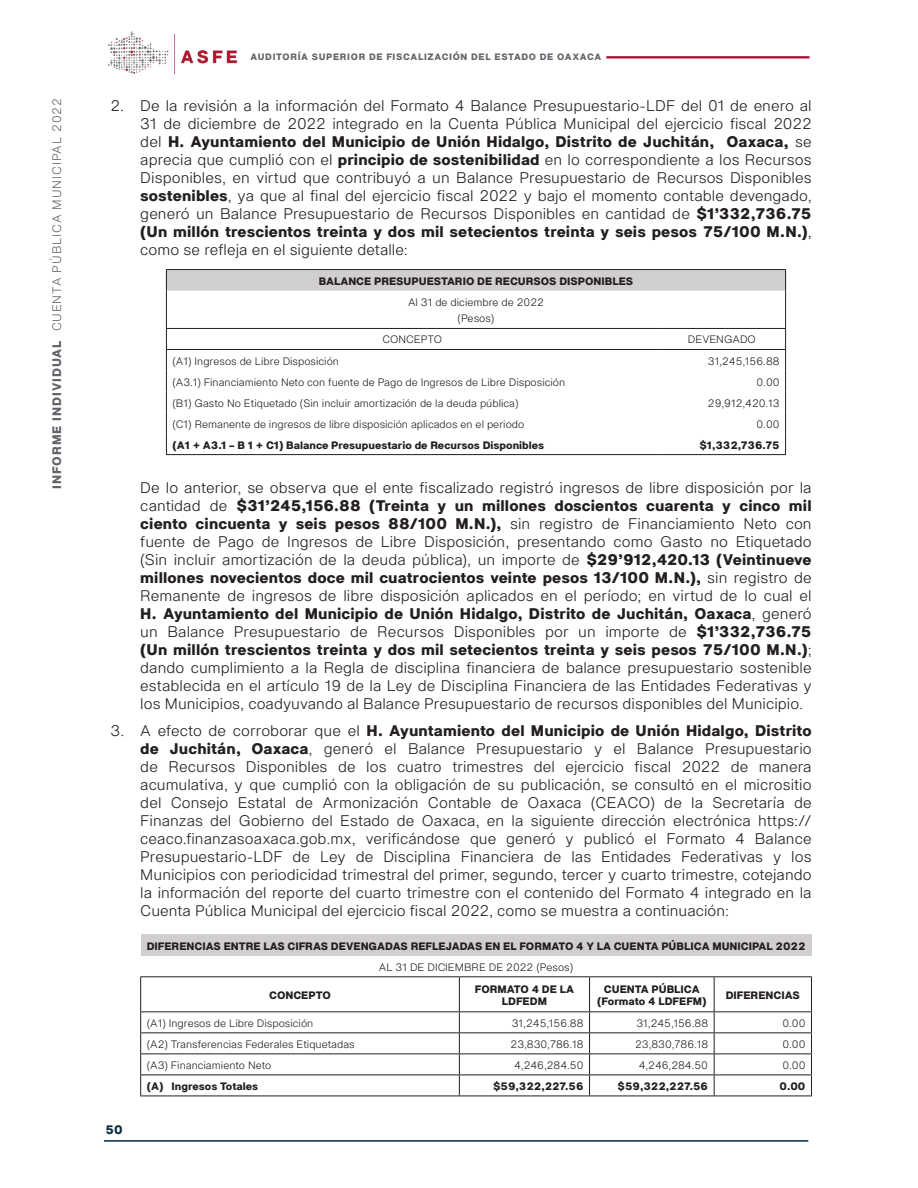
<style>
.page{position:relative;width:918px;height:1188px;background:#fff}
.page>*{position:absolute;margin:0;border:0;box-sizing:border-box;transform-origin:0 0}
.listado{font:300 15px/18px "Sublima";letter-spacing:.005em;color:#231f20;text-align:justify}
.t1{font:300 12px "Sublima";letter-spacing:.075em;color:#63636b}
.t2{font:800 12px "Sublima";color:#082940}
.t3{font:300 10.5px "Sublima";color:#231f20}
.t4{font:800 10.5px/12.6px "Sublima";color:#231f20;text-align:center}
.t5{font:800 9px "Sublima";letter-spacing:.075em;color:#63636b}
.s1{font-weight:800}
</style>
<div class="page">
<img style="left:108px;top:31px;width:130px;height:44px">
<hr style="left:606px;top:56px;width:204px;height:2px;background:#b00630">
<hr style="left:104px;top:1140px;width:704px;height:2px;background:#082940">
<div style="left:166px;top:270px;width:620px;height:21px;background:#d0cece"></div>
<svg style="left:785px;top:270px;width:1px;height:21px"></svg>
<hr style="left:785px;top:291px;width:1px;height:37px;background:#231f20">
<hr style="left:166px;top:269px;width:492px;height:1px;background:#231f20">
<hr style="left:658px;top:269px;width:128px;height:1px;background:#231f20">
<svg style="left:166px;top:270px;width:1px;height:21px"></svg>
<hr style="left:166px;top:291px;width:1px;height:37px;background:#231f20">
<hr style="left:166px;top:328px;width:492px;height:1px;background:#231f20">
<hr style="left:658px;top:328px;width:128px;height:1px;background:#231f20">
<hr style="left:166px;top:349px;width:492px;height:1px;background:#231f20">
<hr style="left:658px;top:349px;width:128px;height:1px;background:#231f20">
<svg style="left:166px;top:329px;width:1px;height:125px"></svg>
<hr style="left:166px;top:454px;width:492px;height:1px;background:#231f20">
<hr style="left:658px;top:454px;width:128px;height:1px;background:#231f20">
<svg style="left:785px;top:329px;width:1px;height:125px"></svg>
<div style="left:141px;top:935px;width:670px;height:21px;background:#d0cece"></div>
<hr style="left:140px;top:976px;width:319px;height:1px;background:#231f20">
<hr style="left:140px;top:977px;width:1px;height:34px;background:#231f20">
<hr style="left:459px;top:976px;width:131px;height:1px;background:#231f20">
<hr style="left:459px;top:977px;width:1px;height:34px;background:#231f20">
<hr style="left:590px;top:976px;width:124px;height:1px;background:#231f20">
<hr style="left:589px;top:977px;width:1px;height:34px;background:#231f20">
<hr style="left:714px;top:976px;width:98px;height:1px;background:#231f20">
<hr style="left:714px;top:977px;width:1px;height:34px;background:#231f20">
<hr style="left:811px;top:977px;width:1px;height:34px;background:#231f20">
<hr style="left:140px;top:1011px;width:319px;height:1px;background:#231f20">
<hr style="left:459px;top:1011px;width:131px;height:1px;background:#231f20">
<hr style="left:590px;top:1011px;width:124px;height:1px;background:#231f20">
<hr style="left:714px;top:1011px;width:98px;height:1px;background:#231f20">
<hr style="left:140px;top:1032px;width:319px;height:1px;background:#231f20">
<hr style="left:459px;top:1032px;width:131px;height:1px;background:#231f20">
<hr style="left:590px;top:1032px;width:124px;height:1px;background:#231f20">
<hr style="left:714px;top:1032px;width:98px;height:1px;background:#231f20">
<hr style="left:140px;top:1053px;width:319px;height:1px;background:#231f20">
<hr style="left:459px;top:1053px;width:131px;height:1px;background:#231f20">
<hr style="left:590px;top:1053px;width:124px;height:1px;background:#231f20">
<hr style="left:714px;top:1053px;width:98px;height:1px;background:#231f20">
<hr style="left:140px;top:1075px;width:319px;height:1px;background:#231f20">
<svg style="left:140px;top:1012px;width:1px;height:84px"></svg>
<hr style="left:459px;top:1075px;width:131px;height:1px;background:#231f20">
<svg style="left:459px;top:1012px;width:1px;height:84px"></svg>
<hr style="left:590px;top:1075px;width:124px;height:1px;background:#231f20">
<svg style="left:589px;top:1012px;width:1px;height:84px"></svg>
<hr style="left:714px;top:1075px;width:98px;height:1px;background:#231f20">
<svg style="left:714px;top:1012px;width:1px;height:84px"></svg>
<svg style="left:811px;top:1012px;width:1px;height:84px"></svg>
<hr style="left:140px;top:1096px;width:319px;height:1px;background:#231f20">
<hr style="left:459px;top:1096px;width:131px;height:1px;background:#231f20">
<hr style="left:590px;top:1096px;width:124px;height:1px;background:#231f20">
<hr style="left:714px;top:1096px;width:98px;height:1px;background:#231f20">
<p class="t5" style="left:250px;top:52px;width:352px">AUDITORÍA SUPERIOR DE FISCALIZACIÓN DEL ESTADO DE OAXACA</p>
<p class="t1" style="left:46px;top:489px;width:392px;rotate:-90deg"><span class="s1">INFORME INDIVIDUAL</span> CUENTA PÚBLICA MUNICIPAL 2022</p>
<p class="listado" style="left:140px;top:94px;width:673px;text-indent:-30px">2. De la revisión a la información del Formato 4 Balance Presupuestario-LDF del 01 de enero al 31 de diciembre de 2022 integrado en la Cuenta Pública Municipal del ejercicio fiscal 2022 del <span class="s1">H. Ayuntamiento del Municipio de Unión Hidalgo, Distrito de Juchitán, Oaxaca,</span> se aprecia que cumplió con el <span class="s1">principio de sostenibilidad</span> en lo correspondiente a los Recursos Disponibles, en virtud que contribuyó a un Balance Presupuestario de Recursos Disponibles <span class="s1">sostenibles</span>, ya que al final del ejercicio fiscal 2022 y bajo el momento contable devengado, generó un Balance Presupuestario de Recursos Disponibles en cantidad de <span class="s1">$1’332,736.75 (Un millón trescientos treinta y dos mil setecientos treinta y seis pesos 75/100 M.N.)</span>, como se refleja en el siguiente detalle:</p>
<p class="t4" style="left:319px;top:275px;width:316px">BALANCE PRESUPUESTARIO DE RECURSOS DISPONIBLES</p>
<p class="t3" style="left:408px;top:292px;width:137px">Al 31 de diciembre de 2022</p>
<p class="t3" style="left:458px;top:309px;width:38px">(Pesos)</p>
<p class="t3" style="left:383px;top:330px;width:61px">CONCEPTO</p>
<p class="t3" style="left:688px;top:330px;width:70px">DEVENGADO</p>
<p class="t3" style="left:172px;top:351px;width:168px">(A1) Ingresos de Libre Disposición</p>
<p class="t3" style="left:708px;top:351px;width:73px">31,245,156.88</p>
<p class="t3" style="left:172px;top:372px;width:394px">(A3.1) Financiamiento Neto con fuente de Pago de Ingresos de Libre Disposición</p>
<p class="t3" style="left:756px;top:372px;width:25px">0.00</p>
<p class="t3" style="left:172px;top:393px;width:348px">(B1) Gasto No Etiquetado (Sin incluir amortización de la deuda pública)</p>
<p class="t3" style="left:708px;top:393px;width:73px">29,912,420.13</p>
<p class="t3" style="left:172px;top:414px;width:353px">(C1) Remanente de ingresos de libre disposición aplicados en el periodo</p>
<p class="t3" style="left:756px;top:414px;width:25px">0.00</p>
<p class="t4" style="left:172px;top:439px;width:373px">(A1 + A3.1 – B 1 + C1) Balance Presupuestario de Recursos Disponibles</p>
<p class="t4" style="left:699px;top:439px;width:82px">$1,332,736.75</p>
<p class="listado" style="left:140px;top:477px;width:673px">De lo anterior, se observa que el ente fiscalizado registró ingresos de libre disposición por la cantidad de <span class="s1">$31’245,156.88 (Treinta y un millones doscientos cuarenta y cinco mil ciento cincuenta y seis pesos 88/100 M.N.),</span> sin registro de Financiamiento Neto con fuente de Pago de Ingresos de Libre Disposición, presentando como Gasto no Etiquetado (Sin incluir amortización de la deuda pública), un importe de <span class="s1">$29’912,420.13 (Veintinueve millones novecientos doce mil cuatrocientos veinte pesos 13/100 M.N.),</span> sin registro de Remanente de ingresos de libre disposición aplicados en el período; en virtud de lo cual el <span class="s1">H. Ayuntamiento del Municipio de Unión Hidalgo, Distrito de Juchitán, Oaxaca</span>, generó un Balance Presupuestario de Recursos Disponibles por un importe de <span class="s1">$1’332,736.75 (Un millón trescientos treinta y dos mil setecientos treinta y seis pesos 75/100 M.N.)</span>; dando cumplimiento a la Regla de disciplina financiera de balance presupuestario sostenible establecida en el artículo 19 de la Ley de Disciplina Financiera de las Entidades Federativas y los Municipios, coadyuvando al Balance Presupuestario de recursos disponibles del Municipio.</p>
<p class="listado" style="left:140px;top:719px;width:673px;text-indent:-30px">3. A efecto de corroborar que el <span class="s1">H. Ayuntamiento del Municipio de Unión Hidalgo, Distrito de Juchitán, Oaxaca</span>, generó el Balance Presupuestario y el Balance Presupuestario de Recursos Disponibles de los cuatro trimestres del ejercicio fiscal 2022 de manera acumulativa, y que cumplió con la obligación de su publicación, se consultó en el micrositio del Consejo Estatal de Armonización Contable de Oaxaca (CEACO) de la Secretaría de Finanzas del Gobierno del Estado de Oaxaca, en la siguiente dirección electrónica https:// ceaco.finanzasoaxaca.gob.mx, verificándose que generó y publicó el Formato 4 Balance Presupuestario-LDF de Ley de Disciplina Financiera de las Entidades Federativas y los Municipios con periodicidad trimestral del primer, segundo, tercer y cuarto trimestre, cotejando la información del reporte del cuarto trimestre con el contenido del Formato 4 integrado en la Cuenta Pública Municipal del ejercicio fiscal 2022, como se muestra a continuación:</p>
<p class="t4" style="left:147px;top:940px;width:660px">DIFERENCIAS ENTRE LAS CIFRAS DEVENGADAS REFLEJADAS EN EL FORMATO 4 Y LA CUENTA PÚBLICA MUNICIPAL 2022</p>
<p class="t3" style="left:379px;top:957px;width:196px">AL 31 DE DICIEMBRE DE 2022 (Pesos)</p>
<p class="t4" style="left:269px;top:989px;width:63px">CONCEPTO</p>
<p class="t4" style="left:475px;top:983px;width:101px">FORMATO 4 DE LA<br>LDFEDM</p>
<p class="t4" style="left:604px;top:983px;width:97px">CUENTA PÚBLICA</p>
<p class="t4" style="left:726px;top:989px;width:76px">DIFERENCIAS</p>
<p class="t4" style="left:597px;top:995px;width:111px">(Formato 4 LDFEFM)</p>
<p class="t2" style="left:105px;top:1123px;width:19px">50</p>
<p class="t3" style="left:147px;top:1013px;width:168px">(A1) Ingresos de Libre Disposición</p>
<p class="t3" style="left:512px;top:1013px;width:73px">31,245,156.88</p>
<p class="t3" style="left:636px;top:1013px;width:73px">31,245,156.88</p>
<p class="t3" style="left:782px;top:1013px;width:25px">0.00</p>
<p class="t3" style="left:147px;top:1034px;width:210px">(A2) Transferencias Federales Etiquetadas</p>
<p class="t3" style="left:511px;top:1034px;width:74px">23,830,786.18</p>
<p class="t3" style="left:635px;top:1034px;width:74px">23,830,786.18</p>
<p class="t3" style="left:782px;top:1034px;width:25px">0.00</p>
<p class="t3" style="left:147px;top:1056px;width:126px">(A3) Financiamiento Neto</p>
<p class="t3" style="left:514px;top:1056px;width:71px">4,246,284.50</p>
<p class="t3" style="left:639px;top:1056px;width:71px">4,246,284.50</p>
<p class="t3" style="left:782px;top:1056px;width:25px">0.00</p>
<p class="t4" style="left:147px;top:1080px;width:113px">(A) Ingresos Totales</p>
<p class="t4" style="left:493px;top:1080px;width:92px">$59,322,227.56</p>
<p class="t4" style="left:618px;top:1080px;width:92px">$59,322,227.56</p>
<p class="t4" style="left:780px;top:1080px;width:27px">0.00</p>
</div>
